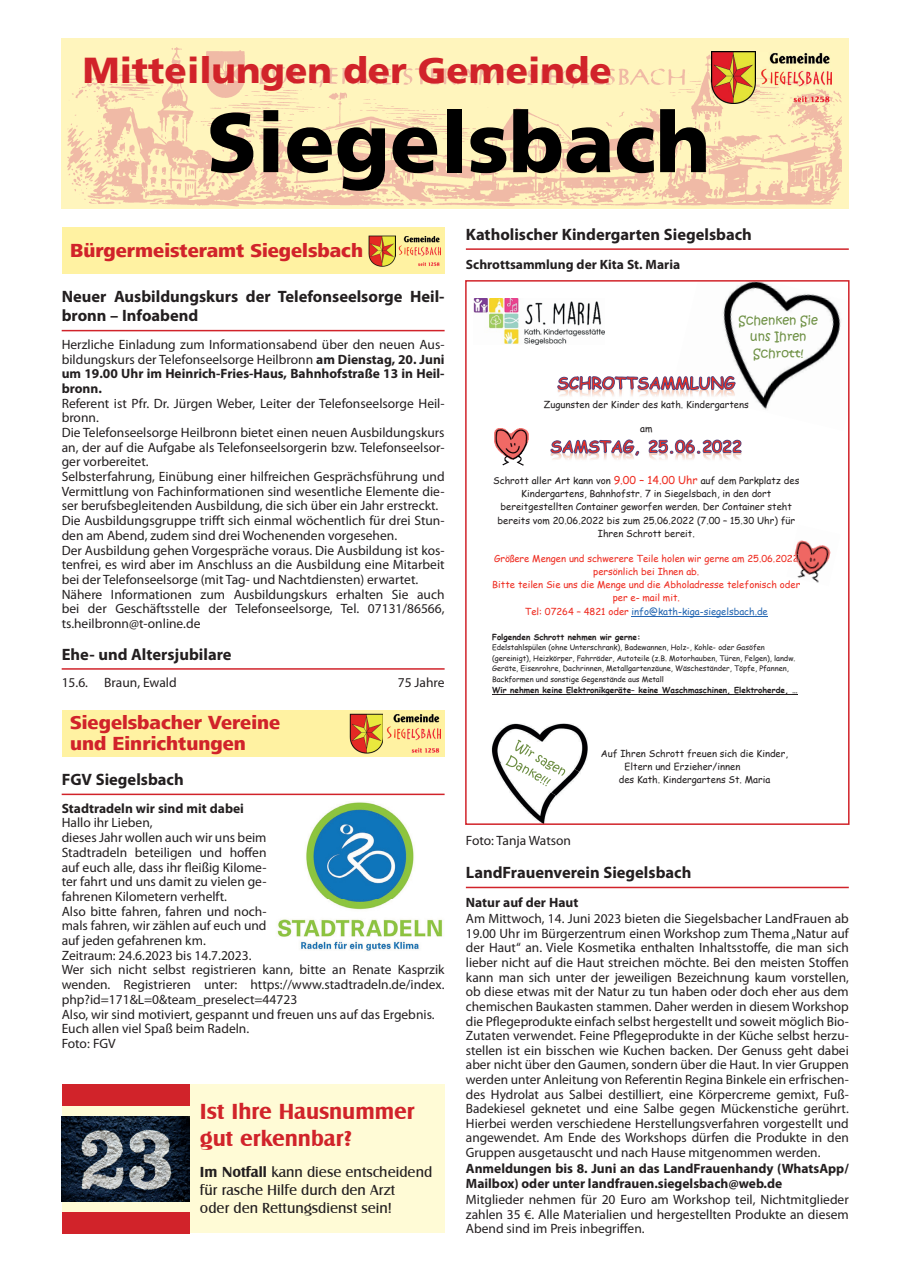
<style>
.page{position:relative;width:902px;height:1280px;background:#fff}
.page>*{position:absolute;margin:0;border:0;box-sizing:border-box;transform-origin:0 0}
.t1{font:900 84px "Frutiger LT";color:#000}
.t2{font:900 36px "Frutiger LT";color:#d1232a}
.t3{font:700 22.5px/27px "Castle T";color:#d1232a}
.t4{font:800 19.5px/21px "Frutiger Next LT";color:#d1232a}
.t5{font:700 16.5px/19.5px "Myriad Pro";color:#231f20}
.t6{font:15px/18px "Castle T";color:#231f20}
.t7{font:13.5px/14.7px "Myriad Pro";color:#231f20;text-align:justify}
.t8{font:700 13.5px/14.5px "Myriad Pro";color:#231f20}
.t9{font:12.3px/16.6px "Kristen ITC";color:#6e9044;text-align:center}
.t10{font:9.6px/13.4px "Comic Sans MS";color:#231f20;text-align:center}
.t11{font:9.6px/13.2px "Comic Sans MS";color:#ee2e23;text-align:center}
.t12{font:700 8.1px "Comic Sans MS";color:#231f20}
.t13{font:7.5px/10.4px "Comic Sans MS";color:#231f20}
.s1{font-weight:700}
.s2{font-size:10.8px;color:#ee2e23}
.s3{color:#2466b2}
</style>
<div class="page">
<hr style="left:901px;top:0;width:1px;height:60px;background:#fff2a2">
<img style="left:62px;top:41px;width:786px;height:167px">
<img style="left:711px;top:52px;width:44px;height:51px">
<img style="left:760px;top:52px;width:71px;height:51px">
<hr style="left:62px;top:330px;width:382px;height:1px;background:#d1232a">
<hr style="left:62px;top:668px;width:382px;height:2px;background:#d1232a">
<hr style="left:62px;top:794px;width:382px;height:1px;background:#d1232a">
<div style="left:62px;top:227px;width:382px;height:47px;background:#fff2a2"></div>
<img style="left:369px;top:236px;width:26px;height:31px">
<img style="left:398px;top:236px;width:42px;height:30px">
<div style="left:62px;top:710px;width:382px;height:47px;background:#fff2a2"></div>
<img style="left:349px;top:713px;width:34px;height:40px">
<img style="left:387px;top:714px;width:53px;height:39px">
<img style="left:277px;top:802px;width:166px;height:149px">
<hr style="left:466px;top:248px;width:382px;height:2px;background:#d1232a">
<hr style="left:466px;top:887px;width:382px;height:1px;background:#d1232a">
<img style="left:723px;top:283px;width:118px;height:127px">
<img style="left:491px;top:723px;width:97px;height:99px">
<img style="left:559px;top:394px;width:112px;height:3px">
<img style="left:671px;top:394px;width:64px;height:8px">
<svg style="left:557px;top:376px;width:178px;height:18px"></svg>
<img style="left:550px;top:455px;width:190px;height:5px">
<svg style="left:550px;top:440px;width:191px;height:15px"></svg>
<hr style="left:631px;top:616px;width:136px;height:1px;background:#2466b2">
<hr style="left:492px;top:694px;width:305px;height:1px;background:#231f20">
<img style="left:474px;top:299px;width:130px;height:45px">
<img style="left:494px;top:428px;width:35px;height:38px">
<img style="left:794px;top:540px;width:37px;height:43px">
<svg style="left:789px;top:554px;width:9px;height:10px"></svg>
<img style="left:499px;top:735px;width:80px;height:65px">
<svg style="left:505px;top:739px;width:60px;height:47px"></svg>
<div style="left:465px;top:280px;width:384px;height:545px;border:2px solid #d1232a"></div>
<div style="left:62px;top:1084px;width:382px;height:149px;background:#fffbd6"></div>
<img style="left:62px;top:1116px;width:127px;height:85px">
<div style="left:62px;top:1084px;width:127px;height:22px;background:#d1232a"></div>
<div style="left:62px;top:1212px;width:127px;height:21px;background:#d1232a"></div>
<h2 class="t2" style="left:83px;top:49px;width:530px">Mitteilungen der Gemeinde</h2>
<h1 class="t1" style="left:207px;top:92px;width:505px">Siegelsbach</h1>
<h3 class="t4" style="left:70px;top:240px;width:294px">Bürgermeisteramt Siegelsbach</h3>
<p class="t5" style="left:62px;top:286px;width:384px">Neuer Ausbildungskurs der Telefonseelsorge Heil&shy;bronn – Infoabend</p>
<p class="t7" style="left:62px;top:337px;width:384px">Herzliche Einladung zum Informationsabend über den neuen Aus&shy;bildungskurs der Telefonseelsorge Heilbronn <span class="s1">am Dienstag, 20. Juni um 19.00 Uhr im Heinrich-Fries-Haus, Bahnhofstraße 13 in Heil&shy;bronn.</span></p>
<p class="t7" style="left:62px;top:395px;width:384px;text-align:left">Referent ist Pfr. Dr. Jürgen Weber, Leiter der Telefonseelsorge Heil&shy;bronn.<br>Die Telefonseelsorge Heilbronn bietet einen neuen Ausbildungskurs an, der auf die Aufgabe als Telefonseelsorgerin bzw. Telefonseelsor&shy;ger vorbereitet.<br>Selbsterfahrung, Einübung einer hilfreichen Gesprächsführung und Vermittlung von Fachinformationen sind wesentliche Elemente die&shy;ser berufsbegleitenden Ausbildung, die sich über ein Jahr erstreckt.<br>Die Ausbildungsgruppe trifft sich einmal wöchentlich für drei Stun&shy;den am Abend, zudem sind drei Wochenenden vorgesehen.<br>Der Ausbildung gehen Vorgespräche voraus. Die Ausbildung ist kos&shy;tenfrei, es wird aber im Anschluss an die Ausbildung eine Mitarbeit bei der Telefonseelsorge (mit Tag- und Nachtdiensten) erwartet.<br>Nähere Informationen zum Ausbildungskurs erhalten Sie auch bei der Geschäftsstelle der Telefonseelsorge, Tel. 07131/86566, ts.heilbronn@t-online.de</p>
<p class="t5" style="left:62px;top:644px;width:171px">Ehe- und Altersjubilare</p>
<p class="t7" style="left:62px;top:675px;width:117px">15.6. Braun, Ewald</p>
<p class="t7" style="left:398px;top:675px;width:48px">75 Jahre</p>
<h3 class="t4" style="left:70px;top:712px;width:211px">Siegelsbacher Vereine und Einrichtungen</h3>
<p class="t5" style="left:62px;top:769px;width:124px">FGV Siegelsbach</p>
<p class="t8" style="left:62px;top:800px;width:184px">Stadtradeln wir sind mit dabei</p>
<p class="t7" style="left:62px;top:815px;width:384px;text-align:left">Hallo ihr Lieben,<br>dieses Jahr wollen auch wir uns beim<br>Stadtradeln beteiligen und hoffen<br>auf euch alle, dass ihr fleißig Kilome-<br>ter fahrt und uns damit zu vielen ge-<br>fahrenen Kilometern verhelft.<br>Also bitte fahren, fahren und noch-<br>mals fahren, wir zählen auf euch und<br>auf jeden gefahrenen km.<br>Zeitraum: 24.6.2023 bis 14.7.2023.<br>Wer sich nicht selbst registrieren kann, bitte an Renate Kasprzik wenden. Registrieren unter: https://www.stadtradeln.de/index. php?id=171&amp;L=0&amp;team_preselect=44723<br>Also, wir sind motiviert, gespannt und freuen uns auf das Ergebnis.<br>Euch allen viel Spaß beim Radeln.<br>Foto: FGV</p>
<h3 class="t3" style="left:200px;top:1098px;width:216px">Ist Ihre Hausnummer gut erkennbar?</h3>
<p class="t6" style="left:200px;top:1163px;width:234px"><span class="s1">Im Notfall</span> kann diese entscheidend für rasche Hilfe durch den Arzt<br>oder den Rettungsdienst sein!</p>
<p class="t5" style="left:466px;top:224px;width:287px">Katholischer Kindergarten Siegelsbach</p>
<p class="t8" style="left:466px;top:256px;width:216px">Schrottsammlung der Kita St. Maria</p>
<p class="t9" style="left:738px;top:312px;width:81px">Schenken Sie uns Ihren<br>Schrott!</p>
<p class="t10" style="left:544px;top:397px;width:206px">Zugunsten der Kinder des kath. Kindergartens</p>
<p class="t10" style="left:640px;top:421px;width:14px">am</p>
<p class="t10" style="left:493px;top:473px;width:307px">Schrott aller Art kann von <span class="s2">9.00 – 14.00 Uhr</span> auf dem Parkplatz des Kindergartens, Bahnhofstr. 7 in Siegelsbach, in den dort bereitgestellten Container geworfen werden. Der Container steht bereits vom 20.06.2022 bis zum 25.06.2022 (7.00 – 15.30 Uhr) für Ihren Schrott bereit.</p>
<p class="t11" style="left:492px;top:551px;width:309px">Größere Mengen und schwerere Teile holen wir gerne am 25.06.2022 persönlich bei Ihnen ab.<br>Bitte teilen Sie uns die Menge und die Abholadresse telefonisch oder per e- mail mit.<br>Tel: 07264 – 4821 oder <span class="s3">info@kath-kiga-siegelsbach.de</span></p>
<p class="t12" style="left:492px;top:631px;width:150px">Folgenden Schrott nehmen wir gerne:</p>
<p class="t13" style="left:492px;top:642px;width:305px">Edelstahlspülen (ohne Unterschrank), Badewannen, Holz-, Kohle- oder Gasöfen (gereinigt), Heizkörper, Fahrräder, Autoteile (z.B. Motorhauben, Türen, Felgen), landw.<br>Geräte, Eisenrohre, Dachrinnen, Metallgartenzäune, Wäscheständer, Töpfe, Pfannen, Backformen und sonstige Gegenstände aus Metall</p>
<p class="t12" style="left:492px;top:684px;width:307px">Wir nehmen keine Elektronikgeräte– keine Waschmaschinen, Elektroherde, …</p>
<p class="t10" style="left:600px;top:746px;width:189px">Auf Ihren Schrott freuen sich die Kinder,</p>
<p class="t10" style="left:624px;top:760px;width:117px">Eltern und Erzieher/innen</p>
<p class="t10" style="left:618px;top:773px;width:153px">des Kath. Kindergartens St. Maria</p>
<p class="t7" style="left:466px;top:833px;width:107px">Foto: Tanja Watson</p>
<p class="t5" style="left:466px;top:862px;width:227px">LandFrauenverein Siegelsbach</p>
<p class="t8" style="left:466px;top:895px;width:114px">Natur auf der Haut</p>
<p class="t7" style="left:466px;top:911px;width:384px">Am Mittwoch, 14. Juni 2023 bieten die Siegelsbacher LandFrauen ab 19.00 Uhr im Bürgerzentrum einen Workshop zum Thema „Natur auf der Haut“ an. Viele Kosmetika enthalten Inhaltsstoffe, die man sich lieber nicht auf die Haut streichen möchte. Bei den meisten Stoffen kann man sich unter der jeweiligen Bezeichnung kaum vorstellen, ob diese etwas mit der Natur zu tun haben oder doch eher aus dem chemischen Baukasten stammen. Daher werden in diesem Workshop die Pflegeprodukte einfach selbst hergestellt und soweit möglich Bio-Zutaten verwendet. Feine Pflegeprodukte in der Küche selbst herzu&shy;stellen ist ein bisschen wie Kuchen backen. Der Genuss geht dabei aber nicht über den Gaumen, sondern über die Haut. In vier Gruppen werden unter Anleitung von Referentin Regina Binkele ein erfrischen&shy;des Hydrolat aus Salbei destilliert, eine Körpercreme gemixt, Fuß-Badekiesel geknetet und eine Salbe gegen Mückenstiche gerührt.<br>Hierbei werden verschiedene Herstellungsverfahren vorgestellt und angewendet. Am Ende des Workshops dürfen die Produkte in den Gruppen ausgetauscht und nach Hause mitgenommen werden.</p>
<p class="t8" style="left:466px;top:1161px;width:384px">Anmeldungen bis 8. Juni an das LandFrauenhandy (WhatsApp/<br>Mailbox) oder unter landfrauen.siegelsbach@web.de</p>
<p class="t7" style="left:466px;top:1192px;width:384px">Mitglieder nehmen für 20 Euro am Workshop teil, Nichtmitglieder zahlen 35 €. Alle Materialien und hergestellten Produkte an diesem Abend sind im Preis inbegriffen.</p>
</div>
